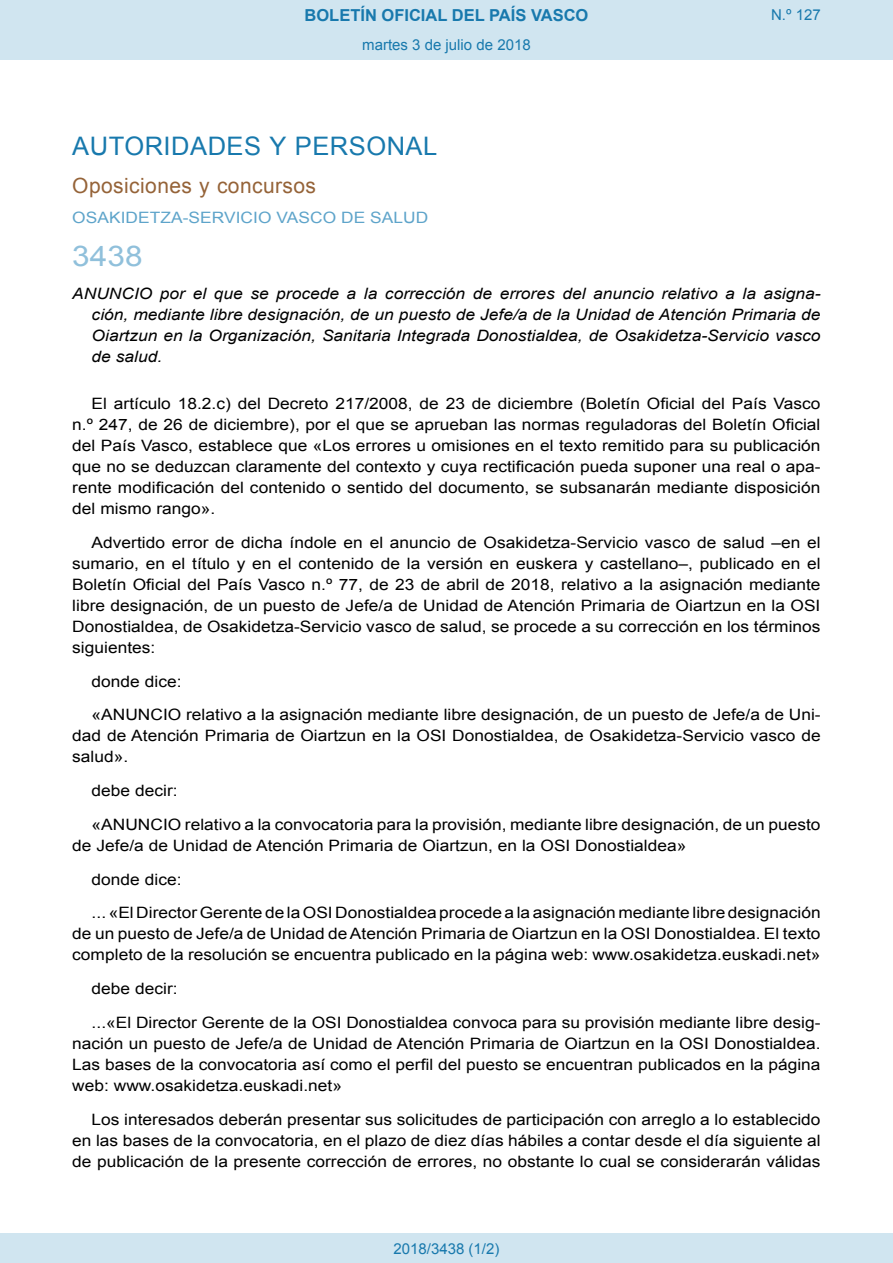
<style>
.page{position:relative;width:893px;height:1263px;background:#fff}
.page>*{position:absolute;margin:0;border:0;box-sizing:border-box;transform-origin:0 0}
.BOPVOrden{font:28.5px "Arial";color:#90c0db;scale:1.11 1}
.BOPVSeccion{font:25.5px "Arial";letter-spacing:.02em;color:#1879ad}
.BOPVSubseccion{font:21px "Arial";letter-spacing:.02em;color:#956338}
.t1{font:700 16.5px "Arial";color:#1879ad}
.BOPVDetalle{font:15.6px/21px "Arial";color:#000;text-align:justify;scale:1.11 1}
.BOPVTitulo{font:italic 15.6px/21px "Arial";color:#000;text-align:justify;scale:1.11 1}
.BOPVOrganismo{font:15.6px "Arial";letter-spacing:.005em;color:#5ea4ca;scale:1.11 1}
.Paginacion_Centro{font:15px "Arial";color:#1879ad}
</style>
<div class="page">
<div style="left:0;top:0;width:893px;height:60px;background:#d0e5f0"></div>
<div style="left:0;top:1233px;width:893px;height:30px;background:#d0e5f0"></div>
<p class="t1" style="left:305px;top:4px;width:285px">BOLETÍN OFICIAL DEL PAÍS VASCO</p>
<p class="Paginacion_Centro" style="left:362px;top:35px;width:170px">martes 3 de julio de 2018</p>
<p class="Paginacion_Centro" style="left:771px;top:5px;width:51px">N.º 127</p>
<p class="BOPVSeccion" style="left:72px;top:129px;width:367px">AUTORIDADES Y PERSONAL</p>
<p class="BOPVSubseccion" style="left:72px;top:171px;width:245px">Oposiciones y concursos</p>
<p class="BOPVOrganismo" style="left:72px;top:207px;width:322px">OSAKIDETZA-SERVICIO VASCO DE SALUD</p>
<p class="BOPVOrden" style="left:72px;top:237px;width:65px">3438</p>
<p class="BOPVTitulo" style="left:92px;top:284px;width:658px;text-indent:-19px">ANUNCIO por el que se procede a la corrección de errores del anuncio relativo a la asigna&shy;ción, mediante libre designación, de un puesto de Jefe/a de la Unidad de Atención Primaria de Oiartzun en la Organización, Sanitaria Integrada Donostialdea, de Osakidetza-Servicio vasco de salud.</p>
<p class="BOPVDetalle" style="left:72px;top:393px;width:676px;text-indent:19px">El artículo 18.2.c) del Decreto 217/2008, de 23 de diciembre (Boletín Oficial del País Vasco n.º 247, de 26 de diciembre), por el que se aprueban las normas reguladoras del Boletín Oficial del País Vasco, establece que «Los errores u omisiones en el texto remitido para su publicación que no se deduzcan claramente del contexto y cuya rectificación pueda suponer una real o apa&shy;rente modificación del contenido o sentido del documento, se subsanarán mediante disposición del mismo rango».</p>
<p class="BOPVDetalle" style="left:72px;top:532px;width:676px;text-indent:19px">Advertido error de dicha índole en el anuncio de Osakidetza-Servicio vasco de salud –en el sumario, en el título y en el contenido de la versión en euskera y castellano–, publicado en el Boletín Oficial del País Vasco n.º 77, de 23 de abril de 2018, relativo a la asignación mediante libre designación, de un puesto de Jefe/a de Unidad de Atención Primaria de Oiartzun en la OSI Donostialdea, de Osakidetza-Servicio vasco de salud, se procede a su corrección en los términos siguientes:</p>
<p class="BOPVDetalle" style="left:92px;top:671px;width:83px">donde dice:</p>
<p class="BOPVDetalle" style="left:72px;top:704px;width:676px;text-indent:19px">«ANUNCIO relativo a la asignación mediante libre designación, de un puesto de Jefe/a de Uni&shy;dad de Atención Primaria de Oiartzun en la OSI Donostialdea, de Osakidetza-Servicio vasco de salud».</p>
<p class="BOPVDetalle" style="left:92px;top:780px;width:79px">debe decir:</p>
<p class="BOPVDetalle" style="left:72px;top:814px;width:676px;text-indent:19px">«ANUNCIO relativo a la convocatoria para la provisión, mediante libre designación, de un puesto de Jefe/a de Unidad de Atención Primaria de Oiartzun, en la OSI Donostialdea»</p>
<p class="BOPVDetalle" style="left:92px;top:869px;width:83px">donde dice:</p>
<p class="BOPVDetalle" style="left:72px;top:902px;width:676px;text-indent:19px">... «El Director Gerente de la OSI Donostialdea procede a la asignación mediante libre designación de un puesto de Jefe/a de Unidad de Atención Primaria de Oiartzun en la OSI Donostialdea. El texto completo de la resolución se encuentra publicado en la página web: www.osakidetza.euskadi.net»</p>
<p class="BOPVDetalle" style="left:92px;top:978px;width:79px">debe decir:</p>
<p class="BOPVDetalle" style="left:72px;top:1012px;width:676px;text-indent:19px">...«El Director Gerente de la OSI Donostialdea convoca para su provisión mediante libre desig&shy;nación un puesto de Jefe/a de Unidad de Atención Primaria de Oiartzun en la OSI Donostialdea.<br>Las bases de la convocatoria así como el perfil del puesto se encuentran publicados en la página web: www.osakidetza.euskadi.net»</p>
<p class="BOPVDetalle" style="left:72px;top:1109px;width:676px;text-indent:19px">Los interesados deberán presentar sus solicitudes de participación con arreglo a lo establecido en las bases de la convocatoria, en el plazo de diez días hábiles a contar desde el día siguiente al de publicación de la presente corrección de errores, no obstante lo cual se considerarán válidas</p>
<p class="Paginacion_Centro" style="left:393px;top:1238px;width:107px">2018/3438 (1/2)</p>
</div>
